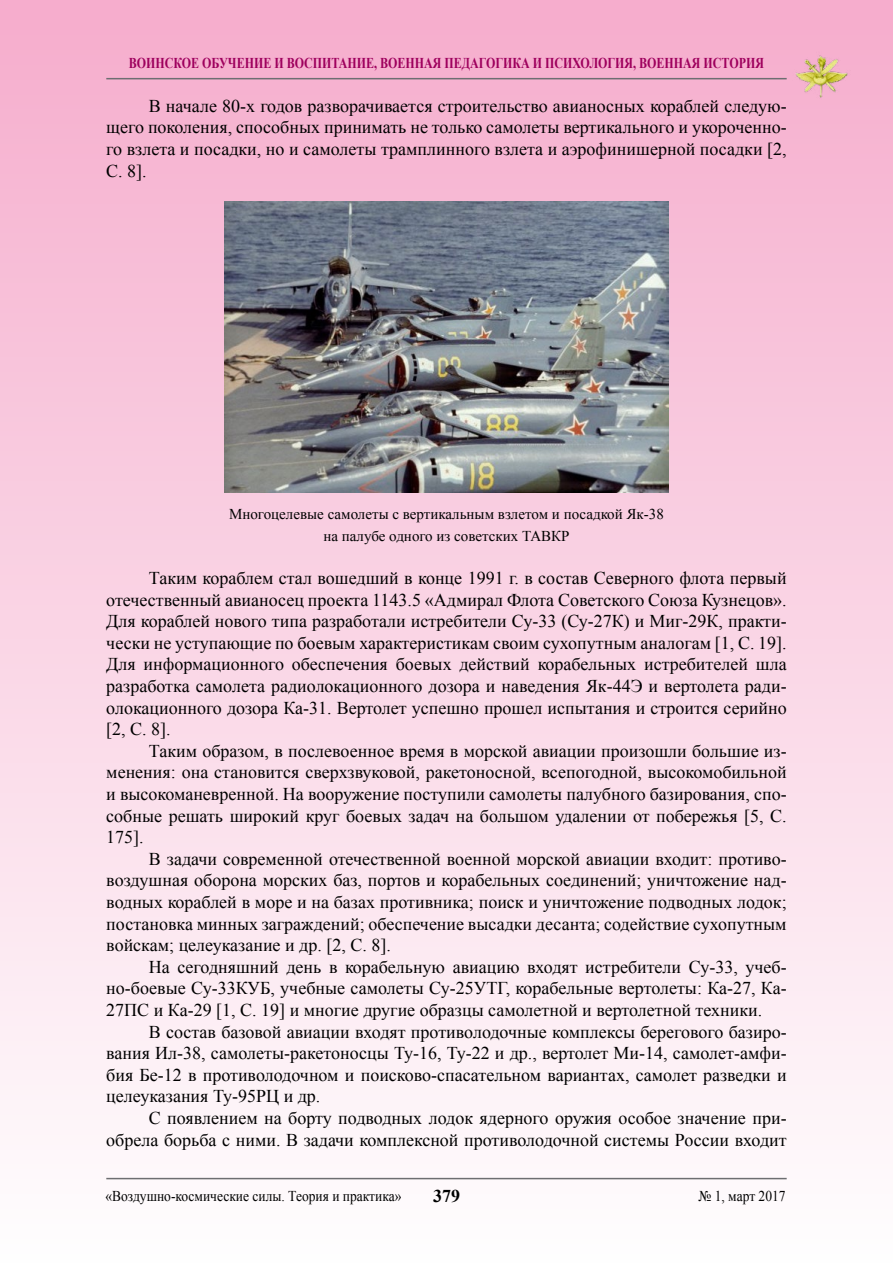
<style>
.page{position:relative;width:893px;height:1263px;background:#fff}
.page>*{position:absolute;margin:0;border:0;box-sizing:border-box;transform-origin:0 0}
.t1{font:18px/21.6px "Times New Roman";color:#000;text-align:justify}
.t2{font:700 18px "Times New Roman";color:#000}
.t3{font:15px/21.6px "Times New Roman";color:#000;text-align:center}
.t4{font:700 15px "Times New Roman";color:#9e005d;scale:.8 1}
.t5{font:15px "Times New Roman";color:#000;scale:.9 1}
</style>
<div class="page">
<div style="left:0;top:0;width:893px;height:1263px;background:linear-gradient(to bottom,#f5accc,#fefefe)"></div>
<hr style="left:106px;top:78px;width:681px;height:1px;background:#6d6e71">
<hr style="left:106px;top:1178px;width:681px;height:1px;background:#6d6e71">
<img style="left:792px;top:52px;width:58px;height:47px">
<img style="left:225px;top:202px;width:443px;height:291px">
<p class="t4" style="left:129px;top:52px;width:796px">воинское обучение и воспитание, военная педагогика и психология, военная история</p>
<p class="t1" style="left:106px;top:95px;width:682px;text-indent:43px">В начале 80-х годов разворачивается строительство авианосных кораблей следую&shy;щего поколения, способных принимать не только самолеты вертикального и укороченно&shy;го взлета и посадки, но и самолеты трамплинного взлета и аэрофинишерной посадки [2, С. 8].</p>
<p class="t3" style="left:229px;top:503px;width:436px">Многоцелевые самолеты с вертикальным взлетом и посадкой Як-38 на палубе одного из советских ТАВКР</p>
<p class="t1" style="left:106px;top:567px;width:682px;text-indent:43px">Таким кораблем стал вошедший в конце 1991 г. в состав Северного флота первый отечественный авианосец проекта 1143.5 «Адмирал Флота Советского Союза Кузнецов».<br>Для кораблей нового типа разработали истребители Су-33 (Су-27К) и Миг-29К, практи&shy;чески не уступающие по боевым характеристикам своим сухопутным аналогам [1, С. 19].<br>Для информационного обеспечения боевых действий корабельных истребителей шла разработка самолета радиолокационного дозора и наведения Як-44Э и вертолета ради&shy;олокационного дозора Ка-31. Вертолет успешно прошел испытания и строится серийно [2, С. 8].</p>
<p class="t1" style="left:106px;top:740px;width:682px;text-indent:43px">Таким образом, в послевоенное время в морской авиации произошли большие из&shy;менения: она становится сверхзвуковой, ракетоносной, всепогодной, высокомобильной и высокоманевренной. На вооружение поступили самолеты палубного базирования, спо&shy;собные решать широкий круг боевых задач на большом удалении от побережья [5, С.<br>175].</p>
<p class="t1" style="left:106px;top:848px;width:682px;text-indent:43px">В задачи современной отечественной военной морской авиации входит: противо&shy;воздушная оборона морских баз, портов и корабельных соединений; уничтожение над&shy;водных кораблей в море и на базах противника; поиск и уничтожение подводных лодок; постановка минных заграждений; обеспечение высадки десанта; содействие сухопутным войскам; целеуказание и др. [2, С. 8].</p>
<p class="t1" style="left:106px;top:956px;width:682px;text-indent:43px">На сегодняшний день в корабельную авиацию входят истребители Су-33, учеб&shy;но-боевые Су-33КУБ, учебные самолеты Су-25УТГ, корабельные вертолеты: Ка-27, Ка-27ПС и Ка-29 [1, С. 19] и многие другие образцы самолетной и вертолетной техники.</p>
<p class="t1" style="left:106px;top:1020px;width:682px;text-indent:43px">В состав базовой авиации входят противолодочные комплексы берегового базиро&shy;вания Ил-38, самолеты-ракетоносцы Ту-16, Ту-22 и др., вертолет Ми-14, самолет-амфи&shy;бия Бе-12 в противолодочном и поисково-спасательном вариантах, самолет разведки и целеуказания Ту-95РЦ и др.</p>
<p class="t1" style="left:106px;top:1107px;width:682px;text-align:right">С появлением на борту подводных лодок ядерного оружия особое значение при&shy;обрела борьба с ними. В задачи комплексной противолодочной системы России входит</p>
<p class="t5" style="left:105px;top:1186px;width:330px">«Воздушно-космические силы. Теория и практика»</p>
<p class="t2" style="left:433px;top:1184px;width:28px">379</p>
<p class="t5" style="left:699px;top:1186px;width:98px">№ 1, март 2017</p>
</div>
